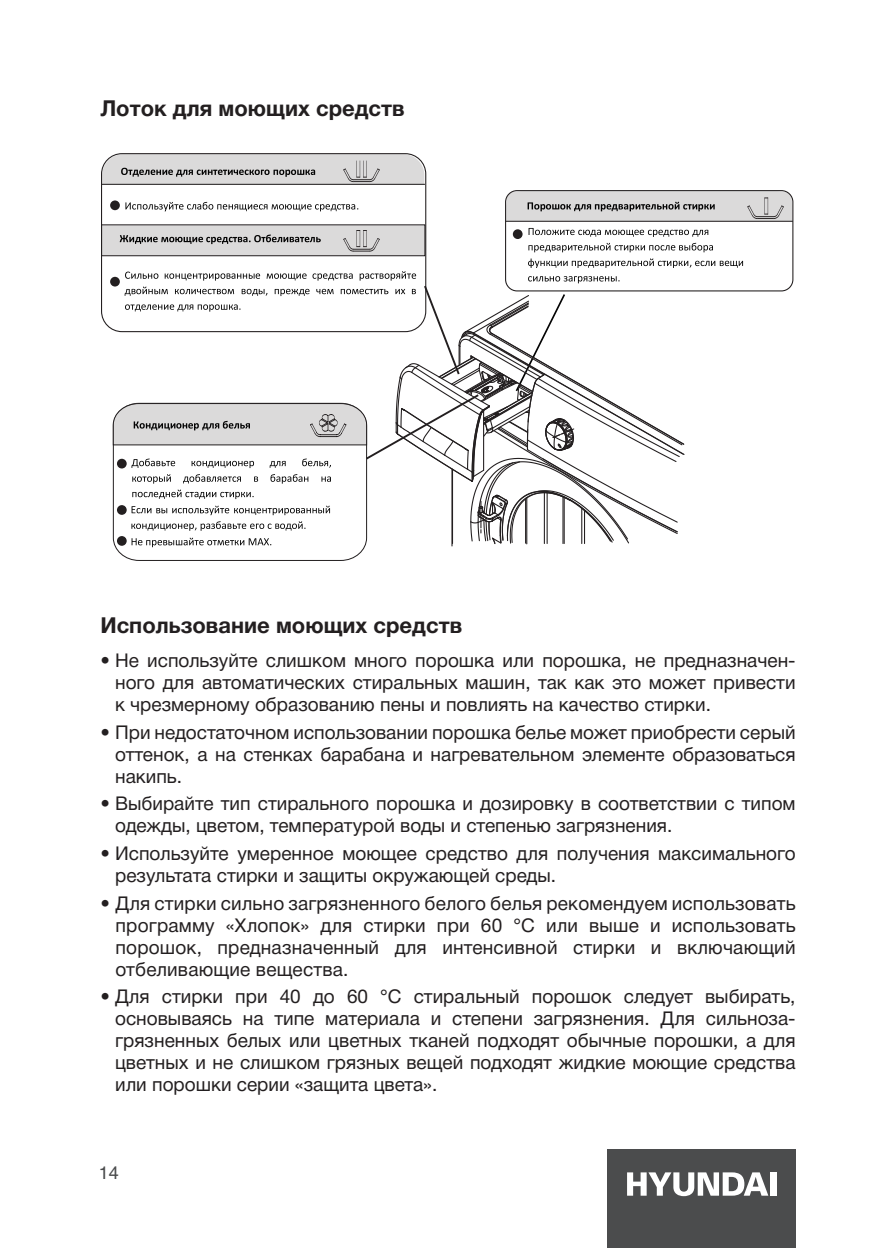
<style>
.page{position:relative;width:896px;height:1248px;background:#fff}
.page>*{position:absolute;margin:0;border:0;box-sizing:border-box;transform-origin:0 0}
.Head_2{font:700 22px "Helvetica Neue Cyr";color:#231f20}
.t1{font:19px/22px "Helvetica Neue Cyr";color:#231f20;text-align:justify}
.t2{font:18px "Helvetica";color:#4b4c4d}
</style>
<div class="page">
<div style="left:607px;top:1149px;width:188px;height:98px;background:#4b4c4d"></div>
<svg style="left:627px;top:1172px;width:141px;height:23px"></svg>
<div style="left:770px;top:1172px;width:6px;height:23px;background:#fff"></div>
<div style="left:102px;top:225px;width:323px;height:31px;background:#dbdada"></div>
<div style="left:101px;top:224px;width:324px;height:32px;border:1px solid #231f20"></div>
<div style="left:110px;top:200px;width:10px;height:10px;background:#231f20;border-radius:50%"></div>
<svg style="left:101px;top:153px;width:325px;height:31px;background:#cbcaca"></svg>
<svg style="left:343px;top:230px;width:37px;height:21px"></svg>
<svg style="left:120px;top:234px;width:201px;height:10px"></svg>
<svg style="left:125px;top:202px;width:233px;height:9px"></svg>
<hr style="left:102px;top:184px;width:323px;height:1px;background:#231f20">
<svg style="left:528px;top:228px;width:180px;height:9px"></svg>
<svg style="left:528px;top:243px;width:185px;height:9px"></svg>
<svg style="left:112px;top:258px;width:631px;height:303px"></svg>
<div style="left:513px;top:229px;width:9px;height:10px;background:#231f20;border-radius:50%"></div>
<div style="left:505px;top:190px;width:288px;height:101px;border:1px solid #231f20;border-radius:11px"></div>
<svg style="left:505px;top:190px;width:289px;height:32px;background:#bfbebe"></svg>
<div style="left:101px;top:153px;width:325px;height:179px;border:1px solid #231f20;border-radius:20px"></div>
<p class="Head_2" style="left:100px;top:96px;width:306px">Лоток для моющих средств</p>
<p class="Head_2" style="left:100px;top:613px;width:363px">Использование моющих средств</p>
<p class="t1" style="left:115px;top:649px;width:682px;text-indent:-15px">• Не используйте слишком много порошка или порошка, не предназначен&shy;ного для автоматических стиральных машин, так как это может привести к чрезмерному образованию пены и повлиять на качество стирки.</p>
<p class="t1" style="left:115px;top:721px;width:682px;text-indent:-15px">• При недостаточном использовании порошка белье может приобрести серый оттенок, а на стенках барабана и нагревательном элементе образоваться накипь.</p>
<p class="t1" style="left:115px;top:792px;width:682px;text-indent:-15px">• Выбирайте тип стирального порошка и дозировку в соответствии с типом одежды, цветом, температурой воды и степенью загрязнения.</p>
<p class="t1" style="left:115px;top:842px;width:682px;text-indent:-15px">• Используйте умеренное моющее средство для получения максимального результата стирки и защиты окружающей среды.</p>
<p class="t1" style="left:116px;top:892px;width:681px;text-indent:-15px">• Для стирки сильно загрязненного белого белья рекомендуем использовать программу «Хлопок» для стирки при 60 °C или выше и использовать порошок, предназначенный для интенсивной стирки и включающий отбеливающие вещества.</p>
<p class="t1" style="left:115px;top:985px;width:682px;text-indent:-15px">• Для стирки при 40 до 60 °C стиральный порошок следует выбирать, основываясь на типе материала и степени загрязнения. Для сильноза&shy;грязненных белых или цветных тканей подходят обычные порошки, а для цветных и не слишком грязных вещей подходят жидкие моющие средства или порошки серии «защита цвета».</p>
<p class="t2" style="left:99px;top:1158px;width:22px">14</p>
</div>
